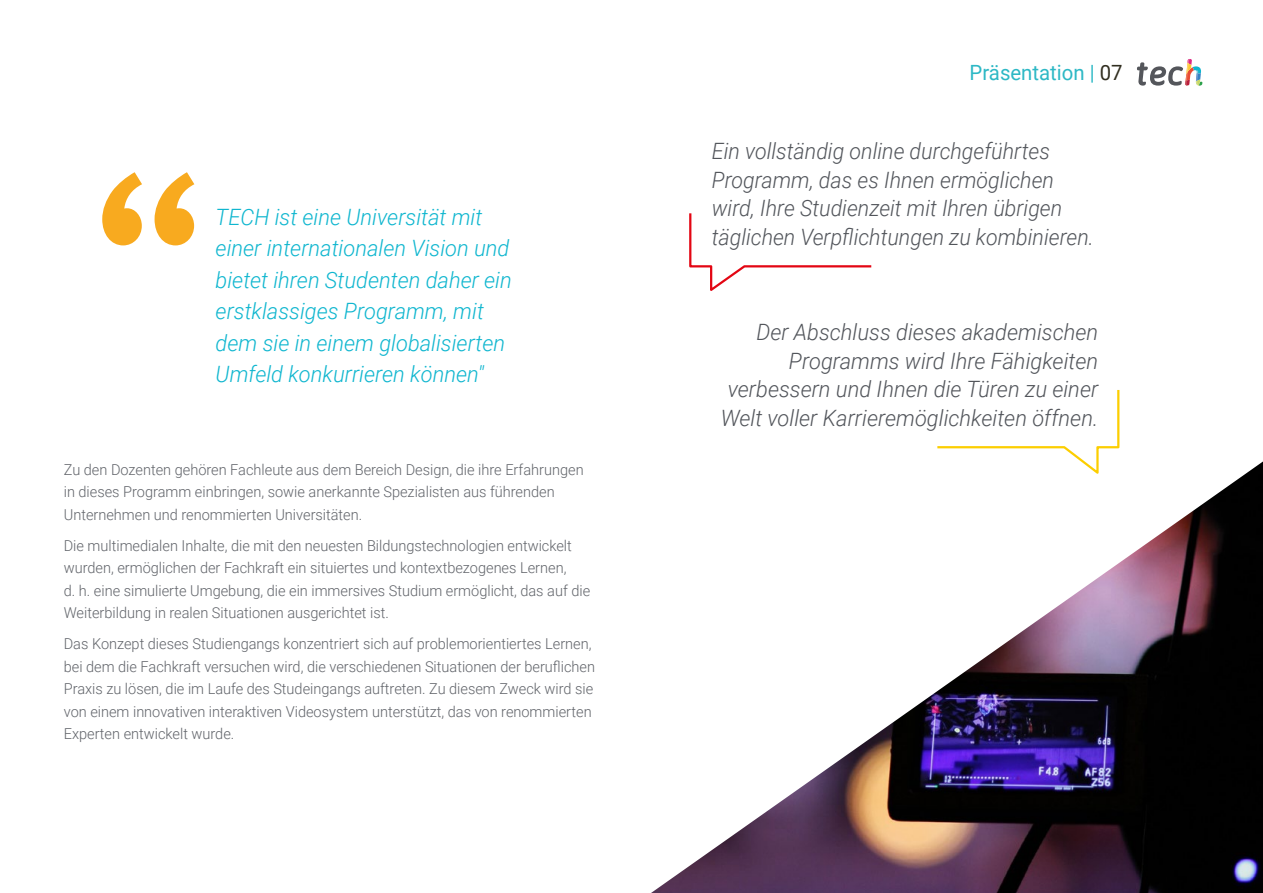
<style>
.page{position:relative;width:1263px;height:893px;background:#fff}
.page>*{position:absolute;margin:0;border:0;box-sizing:border-box;transform-origin:0 0}
.t1{font:italic 300 22.5px/31.5px "Roboto";color:#0fb6cf}
.t2{font:italic 300 22.5px/28.5px "Roboto";color:#52555b;scale:.95 1}
.t3{font:italic 300 22.5px/28.5px "Roboto";color:#52555b;text-align:right}
.t4{font:21px "Roboto";color:#2db8c5}
.t5{font:300 15px/22.5px "Roboto";color:#61646a}
.s1{color:#312e20}
</style>
<div class="page">
<svg style="left:102px;top:172px;width:92px;height:73px"></svg>
<svg style="left:689px;top:213px;width:183px;height:78px"></svg>
<img style="left:651px;top:461px;width:612px;height:432px">
<svg style="left:935px;top:390px;width:185px;height:87px"></svg>
<svg style="left:1137px;top:59px;width:65px;height:27px"></svg>
<h1 class="t1" style="left:216px;top:200px;width:298px">TECH ist eine Universität mit einer internationalen Vision und bietet ihren Studenten daher ein erstklassiges Programm, mit dem sie in einem globalisierten<br>Umfeld konkurrieren können"</h1>
<p class="t5" style="left:64px;top:458px;width:521px">Zu den Dozenten gehören Fachleute aus dem Bereich Design, die ihre Erfahrungen in dieses Programm einbringen, sowie anerkannte Spezialisten aus führenden<br>Unternehmen und renommierten Universitäten.</p>
<p class="t5" style="left:64px;top:534px;width:528px">Die multimedialen Inhalte, die mit den neuesten Bildungstechnologien entwickelt wurden, ermöglichen der Fachkraft ein situiertes und kontextbezogenes Lernen,<br>d. h. eine simulierte Umgebung, die ein immersives Studium ermöglicht, das auf die Weiterbildung in realen Situationen ausgerichtet ist.</p>
<p class="t5" style="left:64px;top:632px;width:533px">Das Konzept dieses Studiengangs konzentriert sich auf problemorientiertes Lernen, bei dem die Fachkraft versuchen wird, die verschiedenen Situationen der beruflichen Praxis zu lösen, die im Laufe des Studeingangs auftreten. Zu diesem Zweck wird sie von einem innovativen interaktiven Videosystem unterstützt, das von renommierten Experten entwickelt wurde.</p>
<h2 class="t4" style="left:969px;top:57px;width:155px">Präsentation | <span class="s1">07</span></h2>
<h1 class="t2" style="left:712px;top:136px;width:404px">Ein vollständig online durchgeführtes Programm, das es Ihnen ermöglichen wird, Ihre Studienzeit mit Ihren übrigen täglichen Verpflichtungen zu kombinieren.</h1>
<h1 class="t3" style="left:721px;top:317px;width:379px">Der Abschluss dieses akademischen Programms wird Ihre Fähigkeiten verbessern und Ihnen die Türen zu einer Welt voller Karrieremöglichkeiten öffnen.</h1>
</div>
